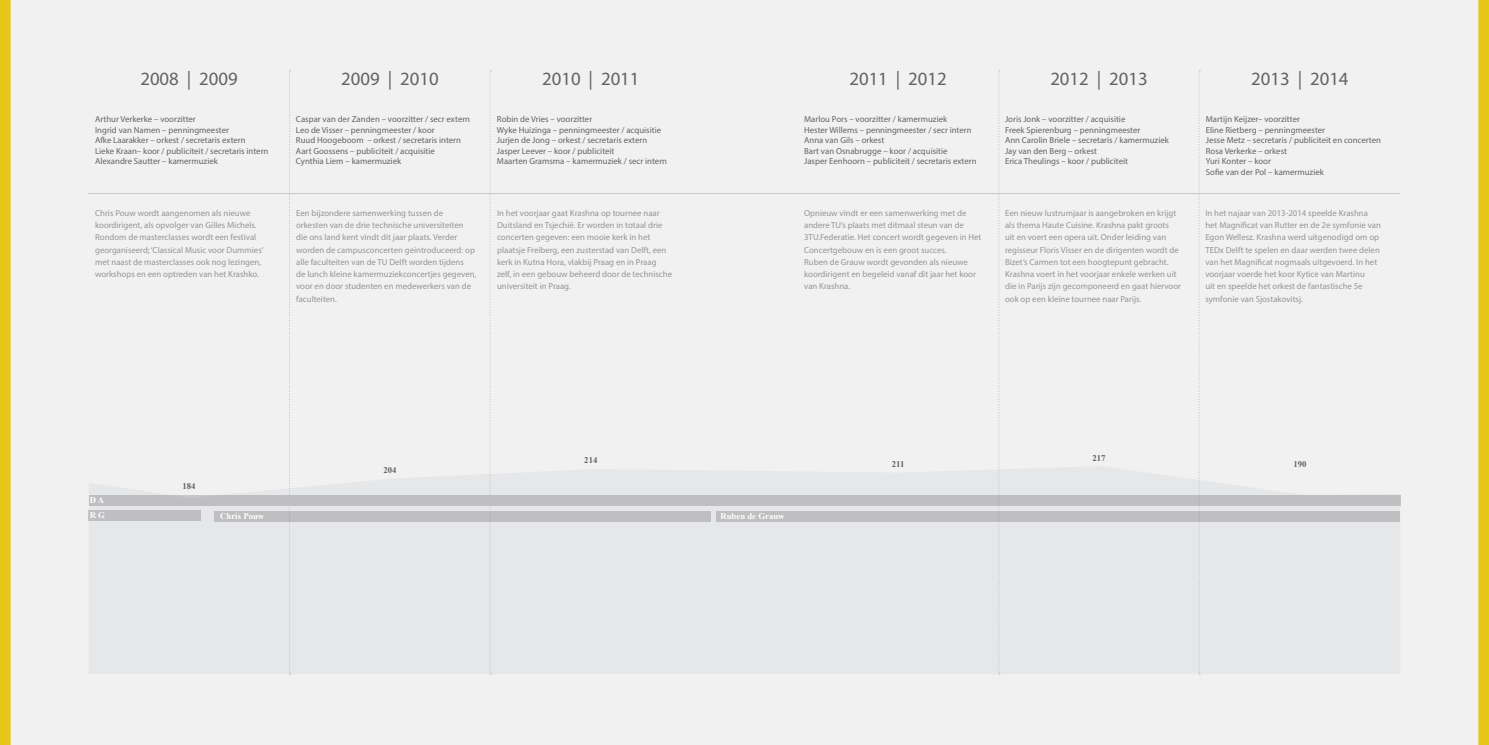
<style>
.page{position:relative;width:1489px;height:745px;background:#fff}
.page>*{position:absolute;margin:0;border:0;box-sizing:border-box;transform-origin:0 0}
.Jaartallen_chronieke{font:18.75px "Myriad Pro";color:#636366}
.functie_bestuur_Norm{font:8.75px/12.2px "Myriad Pro";color:#939598}
.KOP_HOOFDSTUK_75{font:8.75px "Myriad Pro";color:#636366}
.t1{font:700 8.75px "Times New Roman";color:#fff}
.t2{font:700 8.75px "Times New Roman";color:#636366}
</style>
<div class="page">
<div style="left:0;top:0;width:1488px;height:744px;background:#f2f1f1"></div>
<div style="left:1478px;top:0;width:10px;height:744px;background:#e6c619"></div>
<svg style="left:89px;top:467px;width:1311px;height:206px;fill:#e6e7e9"></svg>
<svg style="left:998px;top:70px;width:1px;height:604px"></svg>
<svg style="left:1198px;top:70px;width:2px;height:604px"></svg>
<div style="left:89px;top:494px;width:1311px;height:11px;background:#bfbfc1"></div>
<div style="left:716px;top:510px;width:684px;height:11px;background:#bfbfc1"></div>
<div style="left:0;top:0;width:11px;height:744px;background:#e6c619"></div>
<svg style="left:289px;top:70px;width:1px;height:604px"></svg>
<svg style="left:489px;top:70px;width:2px;height:604px"></svg>
<div style="left:214px;top:510px;width:496px;height:11px;background:#bfbfc1"></div>
<div style="left:89px;top:510px;width:112px;height:10px;background:#bfbfc1"></div>
<hr style="left:88px;top:193px;width:1312px;height:1px;background:#c7c8ca">
<p class="Jaartallen_chronieke" style="left:140px;top:67px;width:99px">2008 | 2009</p>
<p class="Jaartallen_chronieke" style="left:341px;top:67px;width:99px">2009 | 2010</p>
<p class="Jaartallen_chronieke" style="left:542px;top:67px;width:99px">2010 | 2011</p>
<p class="KOP_HOOFDSTUK_75" style="left:95px;top:114px;width:102px">Arthur Verkerke – voorzitter</p>
<p class="KOP_HOOFDSTUK_75" style="left:95px;top:124px;width:135px">Ingrid van Namen – penningmeester</p>
<p class="KOP_HOOFDSTUK_75" style="left:95px;top:135px;width:152px">Afke Laarakker – orkest / secretaris extern</p>
<p class="KOP_HOOFDSTUK_75" style="left:95px;top:145px;width:175px">Lieke Kraan– koor / publiciteit / secretaris intern</p>
<p class="KOP_HOOFDSTUK_75" style="left:95px;top:156px;width:124px">Alexandre Sautter – kamermuziek</p>
<p class="KOP_HOOFDSTUK_75" style="left:296px;top:114px;width:176px">Caspar van der Zanden – voorzitter / secr extern</p>
<p class="KOP_HOOFDSTUK_75" style="left:296px;top:124px;width:140px">Leo de Visser – penningmeester / koor</p>
<p class="KOP_HOOFDSTUK_75" style="left:296px;top:135px;width:166px">Ruud Hoogeboom – orkest / secretaris intern</p>
<p class="KOP_HOOFDSTUK_75" style="left:296px;top:145px;width:140px">Aart Goossens – publiciteit / acquisitie</p>
<p class="KOP_HOOFDSTUK_75" style="left:296px;top:156px;width:107px">Cynthia Liem – kamermuziek</p>
<p class="KOP_HOOFDSTUK_75" style="left:497px;top:114px;width:97px">Robin de Vries – voorzitter</p>
<p class="KOP_HOOFDSTUK_75" style="left:497px;top:124px;width:166px">Wyke Huizinga – penningmeester / acquisitie</p>
<p class="KOP_HOOFDSTUK_75" style="left:497px;top:135px;width:152px">Jurjen de Jong – orkest / secretaris extern</p>
<p class="KOP_HOOFDSTUK_75" style="left:497px;top:145px;width:119px">Jasper Leever – koor / publiciteit</p>
<p class="KOP_HOOFDSTUK_75" style="left:497px;top:156px;width:172px">Maarten Gramsma – kamermuziek / secr intern</p>
<p class="functie_bestuur_Norm" style="left:95px;top:206px;width:170px">Chris Pouw wordt aangenomen als nieuwe koordirigent, als opvolger van Gilles Michels.<br>Rondom de masterclasses wordt een festival georganiseerd; ‘Classical Music voor Dummies’ met naast de masterclasses ook nog lezingen, workshops en een optreden van het Krashko.</p>
<p class="functie_bestuur_Norm" style="left:296px;top:206px;width:182px">Een bijzondere samenwerking tussen de orkesten van de drie technische universiteiten die ons land kent vindt dit jaar plaats. Verder worden de campusconcerten geintroduceerd: op alle faculteiten van de TU Delft worden tijdens<br>de lunch kleine kamermuziekconcertjes gegeven, voor en door studenten en medewerkers van de faculteiten.</p>
<p class="functie_bestuur_Norm" style="left:497px;top:206px;width:176px">In het voorjaar gaat Krashna op tournee naar Duitsland en Tsjechië. Er worden in totaal drie concerten gegeven: een mooie kerk in het plaatsje Freiberg, een zusterstad van Delft, een kerk in Kutna Hora, vlakbij Praag en in Praag zelf, in een gebouw beheerd door de technische universiteit in Praag.</p>
<p class="Jaartallen_chronieke" style="left:849px;top:67px;width:99px">2011 | 2012</p>
<p class="Jaartallen_chronieke" style="left:1050px;top:67px;width:99px">2012 | 2013</p>
<p class="Jaartallen_chronieke" style="left:1251px;top:67px;width:99px">2013 | 2014</p>
<p class="KOP_HOOFDSTUK_75" style="left:804px;top:114px;width:145px">Marlou Pors – voorzitter / kamermuziek</p>
<p class="KOP_HOOFDSTUK_75" style="left:804px;top:124px;width:169px">Hester Willems – penningmeester / secr intern</p>
<p class="KOP_HOOFDSTUK_75" style="left:804px;top:135px;width:82px">Anna van Gils – orkest</p>
<p class="KOP_HOOFDSTUK_75" style="left:804px;top:145px;width:145px">Bart van Osnabrugge – koor / acquisitie</p>
<p class="KOP_HOOFDSTUK_75" style="left:804px;top:156px;width:174px">Jasper Eenhoorn – publiciteit / secretaris extern</p>
<p class="functie_bestuur_Norm" style="left:804px;top:206px;width:179px">Opnieuw vindt er een samenwerking met de andere TU’s plaats met ditmaal steun van de 3TU.Federatie. Het concert wordt gegeven in Het Concertgebouw en is een groot succes.</p>
<p class="functie_bestuur_Norm" style="left:804px;top:255px;width:173px">Ruben de Grauw wordt gevonden als nieuwe koordirigent en begeleid vanaf dit jaar het koor van Krashna.</p>
<p class="KOP_HOOFDSTUK_75" style="left:1005px;top:114px;width:122px">Joris Jonk – voorzitter / acquisitie</p>
<p class="KOP_HOOFDSTUK_75" style="left:1005px;top:124px;width:137px">Freek Spierenburg – penningmeester</p>
<p class="KOP_HOOFDSTUK_75" style="left:1005px;top:135px;width:165px">Ann Carolin Briele – secretaris / kamermuziek</p>
<p class="KOP_HOOFDSTUK_75" style="left:1005px;top:145px;width:93px">Jay van den Berg – orkest</p>
<p class="KOP_HOOFDSTUK_75" style="left:1005px;top:156px;width:124px">Erica Theulings – koor / publiciteit</p>
<p class="functie_bestuur_Norm" style="left:1005px;top:206px;width:175px">Een nieuw lustrumjaar is aangebroken en krijgt als thema Haute Cuisine. Krashna pakt groots uit en voert een opera uit. Onder leiding van regisseur Floris Visser en de dirigenten wordt de Bizet’s Carmen tot een hoogtepunt gebracht.</p>
<p class="functie_bestuur_Norm" style="left:1005px;top:268px;width:177px">Krashna voert in het voorjaar enkele werken uit die in Parijs zijn gecomponeerd en gaat hiervoor ook op een kleine tournee naar Parijs.</p>
<p class="KOP_HOOFDSTUK_75" style="left:1205px;top:114px;width:96px">Martijn Keijzer– voorzitter</p>
<p class="KOP_HOOFDSTUK_75" style="left:1205px;top:124px;width:121px">Eline Rietberg – penningmeester</p>
<p class="KOP_HOOFDSTUK_75" style="left:1205px;top:135px;width:177px">Jesse Metz – secretaris / publiciteit en concerten</p>
<p class="KOP_HOOFDSTUK_75" style="left:1205px;top:145px;width:83px">Rosa Verkerke – orkest</p>
<p class="KOP_HOOFDSTUK_75" style="left:1205px;top:156px;width:67px">Yuri Konter – koor</p>
<p class="KOP_HOOFDSTUK_75" style="left:1205px;top:166px;width:119px">Sofie van der Pol – kamermuziek</p>
<p class="functie_bestuur_Norm" style="left:1205px;top:206px;width:177px">In het najaar van 2013-2014 speelde Krashna het Magnificat van Rutter en de 2e symfonie van Egon Wellesz. Krashna werd uitgenodigd om op TEDx Delft te spelen en daar werden twee delen van het Magnificat nogmaals uitgevoerd. In het voorjaar voerde het koor Kytice van Martinu<br>uit en speelde het orkest de fantastische 5e symfonie van Sjostakovitsj.</p>
<p class="t1" style="left:90px;top:493px;width:16px">D A</p>
<p class="t1" style="left:90px;top:509px;width:17px">R G</p>
<p class="t2" style="left:182px;top:479px;width:15px">184</p>
<p class="t1" style="left:220px;top:509px;width:45px">Chris Pouw</p>
<p class="t2" style="left:383px;top:463px;width:15px">204</p>
<p class="t2" style="left:584px;top:453px;width:15px">214</p>
<p class="t1" style="left:720px;top:509px;width:66px">Ruben de Grauw</p>
<p class="t2" style="left:891px;top:457px;width:14px">211</p>
<p class="t2" style="left:1092px;top:451px;width:15px">217</p>
<p class="t2" style="left:1293px;top:457px;width:15px">190</p>
</div>
